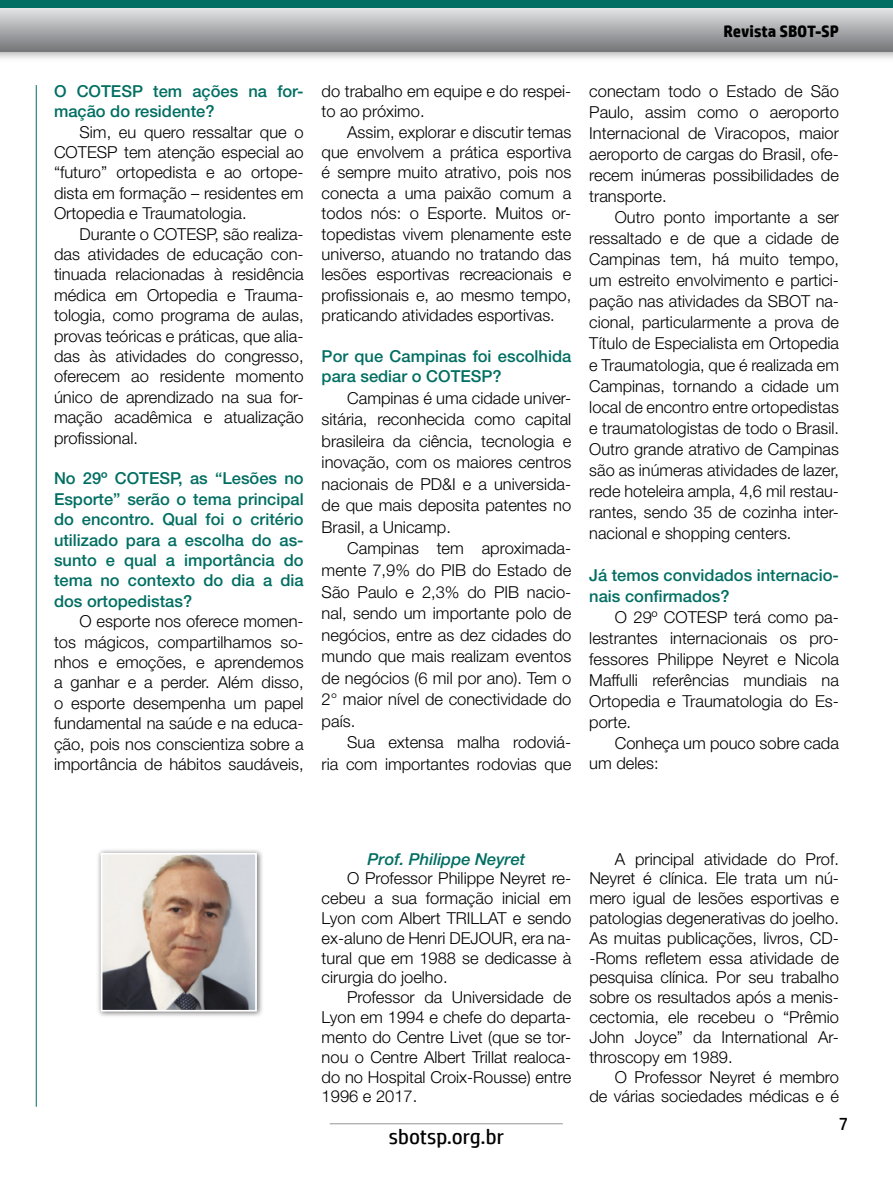
<style>
.page{position:relative;width:893px;height:1191px;background:#fff}
.page>*{position:absolute;margin:0;border:0;box-sizing:border-box;transform-origin:0 0}
.t1{font:21px "HP Simplified";color:#000}
.t2{font:18px "HP Simplified";color:#000}
.t3{font:300 16.5px/20.4px "Helvetica Neue LT Std";color:#000;text-align:justify}
.t4{font:500 16.5px/20.4px "Helvetica Neue LT Std";color:#006e62}
.t5{font:italic 500 16.5px "Helvetica Neue LT Std";color:#006e62}
.t6{font:700 16.5px "HP Simplified";color:#000}
</style>
<div class="page">
<hr style="left:330px;top:1123px;width:233px;height:1px;background:#939598">
<div style="left:0;top:0;width:893px;height:63px;background:#000;opacity:.35"></div>
<svg style="left:0;top:8px;width:893px;height:43px"></svg>
<div style="left:0;top:0;width:893px;height:8px;background:#006e62"></div>
<hr style="left:36px;top:85px;width:1px;height:1021px;background:#006e62">
<div style="left:97px;top:848px;width:167px;height:170px;background:#000;opacity:.55"></div>
<img style="left:104px;top:856px;width:150px;height:152px">
<div style="left:101px;top:853px;width:156px;height:158px;border:2px solid #fff"></div>
<p class="t6" style="left:723px;top:21px;width:117px">Revista SBOT-SP</p>
<p class="t4" style="left:54px;top:81px;width:251px">O COTESP tem ações na for&shy;mação do residente?</p>
<p class="t3" style="left:54px;top:121px;width:251px;text-indent:26px">Sim, eu quero ressaltar que o COTESP tem atenção especial ao “futuro” ortopedista e ao ortope&shy;dista em formação – residentes em Ortopedia e Traumatologia.</p>
<p class="t3" style="left:54px;top:223px;width:251px;text-indent:26px">Durante o COTESP, são realiza&shy;das atividades de educação con&shy;tinuada relacionadas à residência médica em Ortopedia e Trauma&shy;tologia, como programa de aulas, provas teóricas e práticas, que alia&shy;das às atividades do congresso, oferecem ao residente momento único de aprendizado na sua for&shy;mação acadêmica e atualização profissional.</p>
<p class="t4" style="left:54px;top:468px;width:251px;text-align:justify">No 29º COTESP, as “Lesões no Esporte” serão o tema principal do encontro. Qual foi o critério utilizado para a escolha do as&shy;sunto e qual a importância do tema no contexto do dia a dia dos ortopedistas?</p>
<p class="t3" style="left:54px;top:611px;width:251px;text-indent:26px">O esporte nos oferece momen&shy;tos mágicos, compartilhamos so&shy;nhos e emoções, e aprendemos a ganhar e a perder. Além disso, o esporte desempenha um papel fundamental na saúde e na educa&shy;ção, pois nos conscientiza sobre a importância de hábitos saudáveis,</p>
<p class="t3" style="left:322px;top:81px;width:251px">do trabalho em equipe e do respei&shy;to ao próximo.</p>
<p class="t3" style="left:322px;top:121px;width:251px;text-indent:26px">Assim, explorar e discutir temas que envolvem a prática esportiva é sempre muito atrativo, pois nos conecta a uma paixão comum a todos nós: o Esporte. Muitos or&shy;topedistas vivem plenamente este universo, atuando no tratando das lesões esportivas recreacionais e profissionais e, ao mesmo tempo, praticando atividades esportivas.</p>
<p class="t4" style="left:322px;top:345px;width:251px">Por que Campinas foi escolhida para sediar o COTESP?</p>
<p class="t3" style="left:322px;top:386px;width:251px;line-height:21.6px;text-indent:26px">Campinas é uma cidade univer&shy;sitária, reconhecida como capital brasileira da ciência, tecnologia e inovação, com os maiores centros nacionais de PD&amp;I e a universida&shy;de que mais deposita patentes no Brasil, a Unicamp.</p>
<p class="t3" style="left:322px;top:537px;width:251px;line-height:21.6px;text-indent:26px">Campinas tem aproximada&shy;mente 7,9% do PIB do Estado de São Paulo e 2,3% do PIB nacio&shy;nal, sendo um importante polo de negócios, entre as dez cidades do mundo que mais realizam eventos de negócios (6 mil por ano). Tem o 2° maior nível de conectividade do país.</p>
<p class="t3" style="left:322px;top:731px;width:251px;line-height:21.6px;text-align:right">Sua extensa malha rodoviá-<br>ria com importantes rodovias que</p>
<p class="t3" style="left:589px;top:80px;width:251px;line-height:21px">conectam todo o Estado de São Paulo, assim como o aeroporto Internacional de Viracopos, maior aeroporto de cargas do Brasil, ofe&shy;recem inúmeras possibilidades de transporte.</p>
<p class="t3" style="left:589px;top:206px;width:251px;line-height:21px;text-indent:26px">Outro ponto importante a ser ressaltado e de que a cidade de Campinas tem, há muito tempo, um estreito envolvimento e partici&shy;pação nas atividades da SBOT na&shy;cional, particularmente a prova de Título de Especialista em Ortopedia e Traumatologia, que é realizada em Campinas, tornando a cidade um local de encontro entre ortopedistas e traumatologistas de todo o Brasil.<br>Outro grande atrativo de Campinas são as inúmeras atividades de lazer, rede hoteleira ampla, 4,6 mil restau&shy;rantes, sendo 35 de cozinha inter&shy;nacional e shopping centers.</p>
<p class="t4" style="left:589px;top:564px;width:251px;line-height:21px">Já temos convidados internacio&shy;nais confirmados?</p>
<p class="t3" style="left:589px;top:606px;width:251px;line-height:21px;text-indent:26px">O 29º COTESP terá como pa&shy;lestrantes internacionais os pro&shy;fessores Philippe Neyret e Nicola Maffulli referências mundiais na Ortopedia e Traumatologia do Es&shy;porte.</p>
<p class="t3" style="left:589px;top:733px;width:251px;line-height:19.8px;text-indent:26px">Conheça um pouco sobre cada um deles:</p>
<p class="t5" style="left:368px;top:849px;width:159px">Prof. Philippe Neyret</p>
<p class="t3" style="left:322px;top:868px;width:251px;line-height:19.8px;text-indent:26px">O Professor Philippe Neyret re&shy;cebeu a sua formação inicial em Lyon com Albert TRILLAT e sendo ex-aluno de Henri DEJOUR, era na&shy;tural que em 1988 se dedicasse à cirurgia do joelho.</p>
<p class="t3" style="left:322px;top:987px;width:251px;line-height:19.8px;text-indent:26px">Professor da Universidade de Lyon em 1994 e chefe do departa&shy;mento do Centre Livet (que se tor&shy;nou o Centre Albert Trillat realoca&shy;do no Hospital Croix-Rousse) entre 1996 e 2017.</p>
<p class="t1" style="left:389px;top:1125px;width:117px">sbotsp.org.br</p>
<p class="t3" style="left:589px;top:848px;width:251px;line-height:19.8px;text-indent:26px">A principal atividade do Prof.<br>Neyret é clínica. Ele trata um nú&shy;mero igual de lesões esportivas e patologias degenerativas do joelho.<br>As muitas publicações, livros, CD--Roms refletem essa atividade de pesquisa clínica. Por seu trabalho sobre os resultados após a menis&shy;cectomia, ele recebeu o “Prêmio John Joyce” da International Ar&shy;throscopy em 1989.</p>
<p class="t3" style="left:589px;top:1066px;width:251px;line-height:19.8px;text-align:right">O Professor Neyret é membro<br>de várias sociedades médicas e é</p>
<p class="t2" style="left:839px;top:1114px;width:11px">7</p>
</div>
